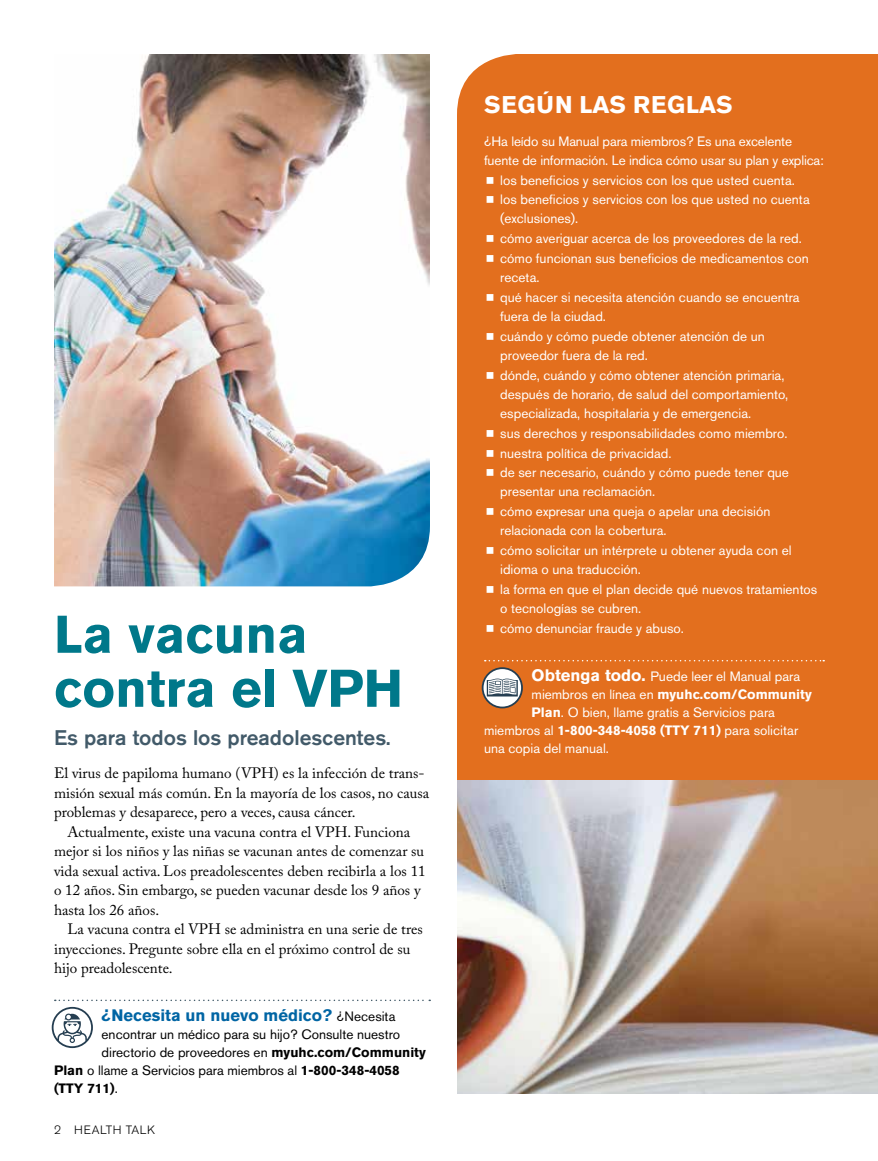
<style>
.page{position:relative;width:878px;height:1161px;background:#fff}
.page>*{position:absolute;margin:0;border:0;box-sizing:border-box;transform-origin:0 0}
.t1{font:700 52.5px/54px "Akzidenz Grotesk BE";color:#00788a}
.t2{font:700 24px "Akzidenz Grotesk BE";letter-spacing:.02em;color:#fff}
.t3{font:500 21px "Akzidenz Grotesk BE";color:#425a69}
.t4{font:700 16.5px "Akzidenz Grotesk BE";color:#0065a4}
.t5{font:15px/19.5px "Adobe Caslon Pro";color:#000}
.t6{font:13.5px "Akzidenz Grotesk BE";color:#fff}
.t7{font:13.5px "Akzidenz Grotesk BE";color:#000}
.t8{font:700 13.5px "Akzidenz Grotesk BE";color:#fff}
.t9{font:700 13.5px "Akzidenz Grotesk BE";color:#000}
.t10{font:300 12px "Akzidenz Grotesk BE";letter-spacing:.05em;color:#000}
.s1{font-weight:400;font-size:13.5px;color:#000}
.s2{font-weight:700}
.s3{font-weight:400}
.s4{font-weight:700;font-size:16.5px}
</style>
<div class="page">
<div style="left:457px;top:54px;width:421px;height:726px;background:#e36f1e"></div>
<img style="left:457px;top:780px;width:421px;height:314px">
<img style="left:54px;top:54px;width:376px;height:532px">
<svg style="left:55px;top:1000px;width:375px;height:1px"></svg>
<svg style="left:52px;top:1007px;width:41px;height:41px"></svg>
<svg style="left:484px;top:660px;width:340px;height:1px"></svg>
<svg style="left:481px;top:667px;width:42px;height:41px"></svg>
<svg style="left:486px;top:177px;width:7px;height:7px"></svg>
<svg style="left:486px;top:196px;width:7px;height:7px"></svg>
<svg style="left:486px;top:235px;width:7px;height:7px"></svg>
<svg style="left:486px;top:255px;width:7px;height:7px"></svg>
<svg style="left:486px;top:294px;width:7px;height:7px"></svg>
<svg style="left:486px;top:333px;width:7px;height:7px"></svg>
<svg style="left:486px;top:372px;width:7px;height:7px"></svg>
<svg style="left:486px;top:430px;width:7px;height:7px"></svg>
<svg style="left:486px;top:450px;width:7px;height:7px"></svg>
<svg style="left:486px;top:469px;width:7px;height:7px"></svg>
<svg style="left:486px;top:508px;width:7px;height:7px"></svg>
<svg style="left:486px;top:547px;width:7px;height:7px"></svg>
<svg style="left:486px;top:586px;width:7px;height:7px"></svg>
<svg style="left:486px;top:625px;width:7px;height:7px"></svg>
<h1 class="t1" style="left:54px;top:608px;width:350px">La vacuna contra el VPH</h1>
<h3 class="t3" style="left:54px;top:725px;width:338px">Es para todos los preadolescentes.</h3>
<p class="t5" style="left:54px;top:764px;width:377px">El virus de papiloma humano (VPH) es la infección de trans&shy;misión sexual más común. En la mayoría de los casos, no causa problemas y desaparece, pero a veces, causa cáncer.</p>
<p class="t5" style="left:54px;top:822px;width:373px;text-indent:14px">Actualmente, existe una vacuna contra el VPH. Funciona mejor si los niños y las niñas se vacunan antes de comenzar su vida sexual activa. Los preadolescentes deben recibirla a los 11 o 12 años. Sin embargo, se pueden vacunar desde los 9 años y hasta los 26 años.</p>
<p class="t5" style="left:54px;top:920px;width:370px;text-indent:14px">La vacuna contra el VPH se administra en una serie de tres inyecciones. Pregunte sobre ella en el próximo control de su hijo preadolescente.</p>
<p class="t4" style="left:102px;top:1005px;width:295px">¿Necesita un nuevo médico? <span class="s1">¿Necesita</span></p>
<p class="t7" style="left:102px;top:1026px;width:300px">encontrar un médico para su hijo? Consulte nuestro</p>
<p class="t7" style="left:102px;top:1044px;width:326px">directorio de proveedores en <span class="s2">myuhc.com/Community</span></p>
<p class="t7" style="left:54px;top:1062px;width:347px"><span class="s2">Plan</span> o llame a Servicios para miembros al <span class="s2">1-800-348-4058</span></p>
<p class="t9" style="left:54px;top:1080px;width:65px">(TTY 711)<span class="s3">.</span></p>
<p class="t10" style="left:54px;top:1123px;width:103px">2 HEALTH TALK</p>
<h2 class="t2" style="left:484px;top:90px;width:250px">SEGÚN LAS REGLAS</h2>
<p class="t6" style="left:484px;top:133px;width:309px">¿Ha leído su Manual para miembros? Es una excelente</p>
<p class="t6" style="left:484px;top:152px;width:341px">fuente de información. Le indica cómo usar su plan y explica:</p>
<p class="t6" style="left:500px;top:172px;width:296px">los beneficios y servicios con los que usted cuenta.</p>
<p class="t6" style="left:500px;top:191px;width:311px">los beneficios y servicios con los que usted no cuenta</p>
<p class="t6" style="left:500px;top:211px;width:80px">(exclusiones).</p>
<p class="t6" style="left:500px;top:230px;width:303px">cómo averiguar acerca de los proveedores de la red.</p>
<p class="t6" style="left:500px;top:250px;width:310px">cómo funcionan sus beneficios de medicamentos con</p>
<p class="t6" style="left:500px;top:269px;width:41px">receta.</p>
<p class="t6" style="left:500px;top:289px;width:301px">qué hacer si necesita atención cuando se encuentra</p>
<p class="t6" style="left:500px;top:308px;width:107px">fuera de la ciudad.</p>
<p class="t6" style="left:500px;top:328px;width:266px">cuándo y cómo puede obtener atención de un</p>
<p class="t6" style="left:500px;top:347px;width:149px">proveedor fuera de la red.</p>
<p class="t6" style="left:500px;top:367px;width:286px">dónde, cuándo y cómo obtener atención primaria,</p>
<p class="t6" style="left:500px;top:386px;width:290px">después de horario, de salud del comportamiento,</p>
<p class="t6" style="left:500px;top:406px;width:252px">especializada, hospitalaria y de emergencia.</p>
<p class="t6" style="left:500px;top:425px;width:289px">sus derechos y responsabilidades como miembro.</p>
<p class="t6" style="left:500px;top:445px;width:173px">nuestra política de privacidad.</p>
<p class="t6" style="left:500px;top:464px;width:290px">de ser necesario, cuándo y cómo puede tener que</p>
<p class="t6" style="left:500px;top:484px;width:157px">presentar una reclamación.</p>
<p class="t6" style="left:500px;top:503px;width:272px">cómo expresar una queja o apelar una decisión</p>
<p class="t6" style="left:500px;top:523px;width:168px">relacionada con la cobertura.</p>
<p class="t6" style="left:500px;top:542px;width:293px">cómo solicitar un intérprete u obtener ayuda con el</p>
<p class="t6" style="left:500px;top:562px;width:142px">idioma o una traducción.</p>
<p class="t6" style="left:500px;top:581px;width:319px">la forma en que el plan decide qué nuevos tratamientos</p>
<p class="t6" style="left:500px;top:601px;width:142px">o tecnologías se cubren.</p>
<p class="t6" style="left:500px;top:620px;width:185px">cómo denunciar fraude y abuso.</p>
<p class="t6" style="left:531px;top:668px;width:270px"><span class="s4">Obtenga todo.</span> Puede leer el Manual para</p>
<p class="t8" style="left:531px;top:687px;width:282px"><span class="s3">miembros en línea en</span> myuhc.com/Community</p>
<p class="t6" style="left:531px;top:704px;width:245px"><span class="s2">Plan</span>. O bien, llame gratis a Servicios para</p>
<p class="t6" style="left:484px;top:722px;width:316px">miembros al <span class="s2">1-800-348-4058 (TTY 711)</span> para solicitar</p>
<p class="t6" style="left:484px;top:740px;width:126px">una copia del manual.</p>
</div>
